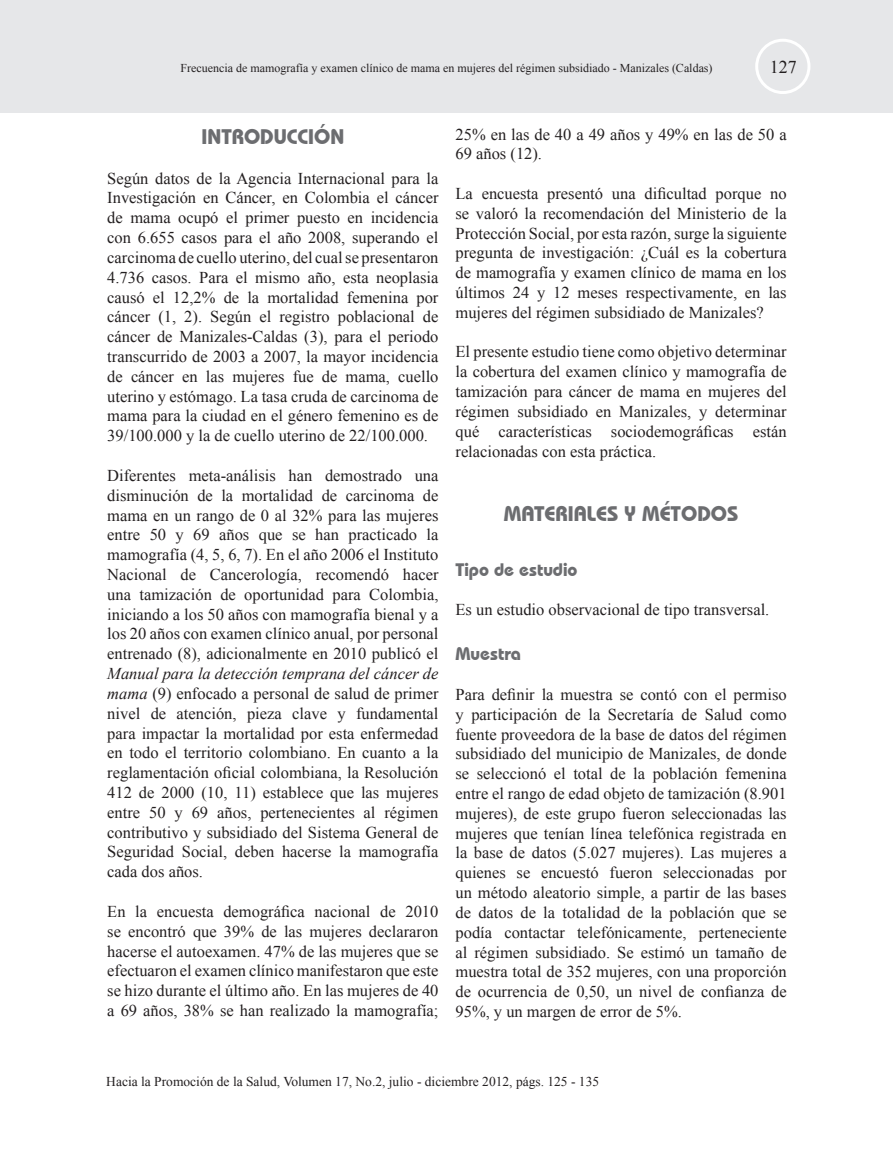
<style>
.page{position:relative;width:893px;height:1149px;background:#fff}
.page>*{position:absolute;margin:0;border:0;box-sizing:border-box;transform-origin:0 0}
.t1{font:700 21px "Bauhaus IT Cby BT";color:#6c6d70}
.t2{font:700 18px "Bauhaus IT Cby BT";color:#6c6d70}
.t3{font:18px "Times New Roman";color:#231f20}
.t4{font:16.5px/19.8px "Times New Roman";color:#231f20;text-align:justify}
.t5{font:13.5px "Times New Roman";color:#231f20}
.t6{font:12px "Times New Roman";color:#231f20}
.s1{font-style:italic}
</style>
<div class="page">
<div style="left:0;top:0;width:893px;height:113px;background:#e6e7e9"></div>
<div style="left:755px;top:39px;width:55px;height:55px;border:3px solid #fff;border-radius:50%"></div>
<p class="t6" style="left:180px;top:60px;width:534px">Frecuencia de mamografía y examen clínico de mama en mujeres del régimen subsidiado - Manizales (Caldas)</p>
<p class="t3" style="left:770px;top:55px;width:28px">127</p>
<p class="t1" style="left:202px;top:124px;width:144px">INTRODUCCIÓN</p>
<p class="t4" style="left:107px;top:168px;width:333px">Según datos de la Agencia Internacional para la Investigación en Cáncer, en Colombia el cáncer de mama ocupó el primer puesto en incidencia con 6.655 casos para el año 2008, superando el carcinoma de cuello uterino, del cual se presentaron 4.736 casos. Para el mismo año, esta neoplasia causó el 12,2% de la mortalidad femenina por cáncer (1, 2). Según el registro poblacional de cáncer de Manizales-Caldas (3), para el periodo transcurrido de 2003 a 2007, la mayor incidencia de cáncer en las mujeres fue de mama, cuello uterino y estómago. La tasa cruda de carcinoma de mama para la ciudad en el género femenino es de 39/100.000 y la de cuello uterino de 22/100.000.</p>
<p class="t4" style="left:107px;top:465px;width:333px">Diferentes meta-análisis han demostrado una disminución de la mortalidad de carcinoma de mama en un rango de 0 al 32% para las mujeres entre 50 y 69 años que se han practicado la mamografía (4, 5, 6, 7). En el año 2006 el Instituto Nacional de Cancerología, recomendó hacer una tamización de oportunidad para Colombia, iniciando a los 50 años con mamografía bienal y a los 20 años con examen clínico anual, por personal entrenado (8), adicionalmente en 2010 publicó el</p>
<p class="t4" style="left:107px;top:663px;width:333px"><span class="s1">Manual para la detección temprana del cáncer de mama</span> (9) enfocado a personal de salud de primer nivel de atención, pieza clave y fundamental para impactar la mortalidad por esta enfermedad en todo el territorio colombiano. En cuanto a la reglamentación oficial colombiana, la Resolución 412 de 2000 (10, 11) establece que las mujeres entre 50 y 69 años, pertenecientes al régimen contributivo y subsidiado del Sistema General de Seguridad Social, deben hacerse la mamografía cada dos años.</p>
<p class="t4" style="left:107px;top:900px;width:333px">En la encuesta demográfica nacional de 2010 se encontró que 39% de las mujeres declararon hacerse el autoexamen. 47% de las mujeres que se efectuaron el examen clínico manifestaron que este se hizo durante el último año. En las mujeres de 40 a 69 años, 38% se han realizado la mamografía;</p>
<p class="t4" style="left:455px;top:124px;width:333px">25% en las de 40 a 49 años y 49% en las de 50 a<br>69 años (12).</p>
<p class="t4" style="left:455px;top:183px;width:333px">La encuesta presentó una dificultad porque no se valoró la recomendación del Ministerio de la Protección Social, por esta razón, surge la siguiente pregunta de investigación: ¿Cuál es la cobertura de mamografía y examen clínico de mama en los últimos 24 y 12 meses respectivamente, en las mujeres del régimen subsidiado de Manizales?</p>
<p class="t4" style="left:455px;top:342px;width:333px">El presente estudio tiene como objetivo determinar la cobertura del examen clínico y mamografía de tamización para cáncer de mama en mujeres del régimen subsidiado en Manizales, y determinar qué características sociodemográficas están relacionadas con esta práctica.</p>
<p class="t1" style="left:504px;top:501px;width:236px">MATERIALES Y MÉTODOS</p>
<p class="t2" style="left:455px;top:558px;width:123px">Tipo de estudio</p>
<p class="t4" style="left:455px;top:599px;width:315px">Es un estudio observacional de tipo transversal.</p>
<p class="t2" style="left:455px;top:642px;width:67px">Muestra</p>
<p class="t4" style="left:455px;top:684px;width:333px">Para definir la muestra se contó con el permiso y participación de la Secretaría de Salud como fuente proveedora de la base de datos del régimen subsidiado del municipio de Manizales, de donde se seleccionó el total de la población femenina entre el rango de edad objeto de tamización (8.901 mujeres), de este grupo fueron seleccionadas las mujeres que tenían línea telefónica registrada en la base de datos (5.027 mujeres). Las mujeres a quienes se encuestó fueron seleccionadas por un método aleatorio simple, a partir de las bases de datos de la totalidad de la población que se podía contactar telefónicamente, perteneciente al régimen subsidiado. Se estimó un tamaño de muestra total de 352 mujeres, con una proporción de ocurrencia de 0,50, un nivel de confianza de 95%, y un margen de error de 5%.</p>
<p class="t5" style="left:106px;top:1072px;width:494px">Hacia la Promoción de la Salud, Volumen 17, No.2, julio - diciembre 2012, págs. 125 - 135</p>
</div>
